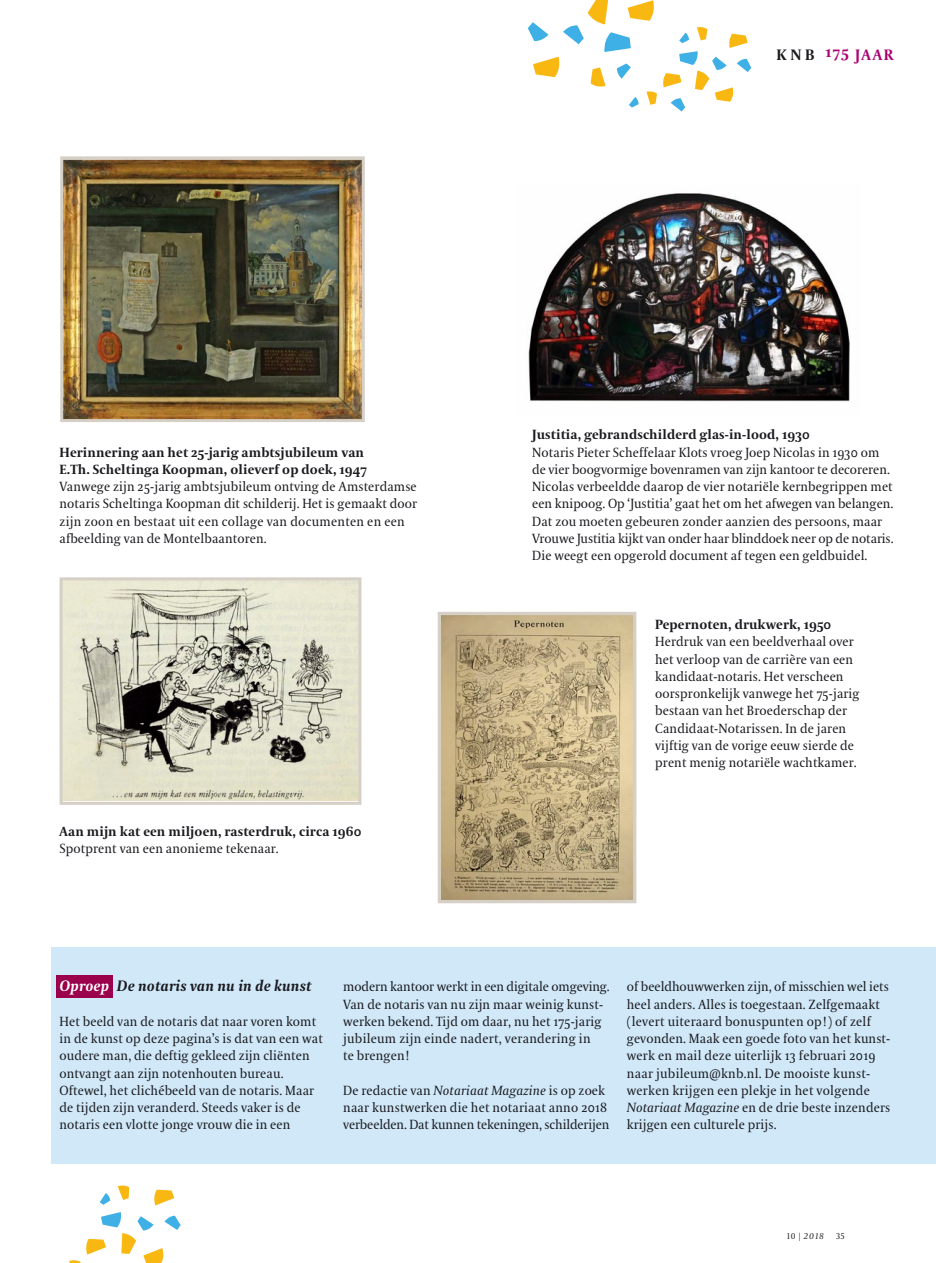
<style>
.page{position:relative;width:936px;height:1263px;background:#fff}
.page>*{position:absolute;margin:0;border:0;box-sizing:border-box;transform-origin:0 0}
.t1{font:italic 700 15px "VPRO Coranto";letter-spacing:.01em;color:#1a1a1f}
.t2{font:700 15px "VPRO Coranto";letter-spacing:.175em;color:#ac0072}
.t3{font:13.2px/17.2px "VPRO Coranto";letter-spacing:.01em;color:#1a1a1f}
.t4{font:700 13.2px/17.2px "VPRO Coranto";letter-spacing:.01em;color:#1a1a1f}
.t5{font:italic 8.25px "VPRO Coranto";color:#1a1a1f}
.t6{font:8.25px "VPRO Coranto Cn";color:#1a1a1f}
.s1{color:#1a1a1f}
.s2{color:#fff}
.s3{font-style:italic}
.s4{font-family:"VPRO Coranto Cn";font-style:normal}
</style>
<div class="page">
<div style="left:51px;top:948px;width:884px;height:216px;background:#d0e8f8"></div>
<svg style="left:527px;top:0;width:224px;height:112px"></svg>
<svg style="left:118px;top:1185px;width:11px;height:15px"></svg>
<svg style="left:100px;top:1193px;width:10px;height:12px"></svg>
<svg style="left:154px;top:1189px;width:20px;height:16px"></svg>
<svg style="left:69px;top:1212px;width:112px;height:51px"></svg>
<img style="left:528px;top:193px;width:322px;height:209px">
<img style="left:64px;top:160px;width:297px;height:258px">
<div style="left:60px;top:156px;width:305px;height:266px;border:3px solid #d5cfc6"></div>
<img style="left:441px;top:616px;width:191px;height:283px">
<div style="left:437px;top:612px;width:199px;height:291px;border:3px solid #d5cfc6"></div>
<img style="left:64px;top:581px;width:293px;height:220px">
<div style="left:60px;top:577px;width:301px;height:228px;border:3px solid #d5cfc6"></div>
<div style="left:57px;top:975px;width:56px;height:23px;background:#9a004b"></div>
<p class="t2" style="left:776px;top:44px;width:89px"><span class="s1">knb</span> 175 jaa</p>
<p class="t2" style="left:883px;top:45px;width:11px">r</p>
<p class="t4" style="left:60px;top:443px;width:309px">Herinnering aan het 25-jarig ambtsjubileum van<br>E.Th. Scheltinga Koopman, olieverf op doek, 1947</p>
<p class="t3" style="left:60px;top:478px;width:359px">Vanwege zijn 25-jarig ambtsjubileum ontving de Amsterdamse notaris Scheltinga Koopman dit schilderij. Het is gemaakt door zijn zoon en bestaat uit een collage van documenten en een afbeelding van de Montelbaantoren.</p>
<p class="t4" style="left:60px;top:823px;width:303px">Aan mijn kat een miljoen, rasterdruk, circa 1960</p>
<p class="t3" style="left:60px;top:840px;width:221px">Spotprent van een anonieme tekenaar.</p>
<p class="t4" style="left:532px;top:426px;width:279px">Justitia, gebrandschilderd glas-in-lood, 1930</p>
<p class="t3" style="left:532px;top:443px;width:362px">Notaris Pieter Scheffelaar Klots vroeg Joep Nicolas in 1930 om de vier boogvormige bovenramen van zijn kantoor te decoreren.<br>Nicolas verbeeldde daarop de vier notariële kernbegrippen met een knipoog. Op ‘Justitia’ gaat het om het afwegen van belangen.<br>Dat zou moeten gebeuren zonder aanzien des persoons, maar Vrouwe Justitia kijkt van onder haar blinddoek neer op de notaris.<br>Die weegt een opgerold document af tegen een geldbuidel.</p>
<p class="t4" style="left:655px;top:616px;width:178px">Pepernoten, drukwerk, 1950</p>
<p class="t3" style="left:655px;top:633px;width:206px">Herdruk van een beeldverhaal over het verloop van de carrière van een kandidaat-notaris. Het verscheen oorspronkelijk vanwege het 75-jarig bestaan van het Broederschap der Candidaat-Notarissen. In de jaren vijftig van de vorige eeuw sierde de prent menig notariële wachtkamer.</p>
<p class="t1" style="left:60px;top:977px;width:253px"><span class="s2">Oproep</span> De notaris van nu in de kunst</p>
<p class="t3" style="left:60px;top:1013px;width:265px">Het beeld van de notaris dat naar voren komt in de kunst op deze pagina’s is dat van een wat oudere man, die deftig gekleed zijn cliënten ontvangt aan zijn notenhouten bureau.<br>Oftewel, het clichébeeld van de notaris. Maar de tijden zijn veranderd. Steeds vaker is de notaris een vlotte jonge vrouw die in een</p>
<p class="t3" style="left:343px;top:978px;width:268px">modern kantoor werkt in een digitale omgeving.<br>Van de notaris van nu zijn maar weinig kunst&shy;werken bekend. Tijd om daar, nu het 175-jarig jubileum zijn einde nadert, verandering in<br>te brengen!</p>
<p class="t3" style="left:343px;top:1082px;width:268px">De redactie van <span class="s3">Notariaat Magazine</span> is op zoek naar kunstwerken die het notariaat anno 2018 verbeelden. Dat kunnen tekeningen, schilderijen</p>
<p class="t3" style="left:626px;top:978px;width:265px">of beeldhouwwerken zijn, of misschien wel iets heel anders. Alles is toegestaan. Zelfgemaakt (levert uiteraard bonuspunten op!) of zelf gevonden. Maak een goede foto van het kunst-- werk en mail deze uiterlijk 13 februari 2019 naar jubileum@knb.nl. De mooiste kunst&shy;werken krijgen een plekje in het volgende <span class="s3">Notariaat Magazine</span> en de drie beste inzenders krijgen een culturele prijs.</p>
<p class="t5" style="left:787px;top:1231px;width:38px"><span class="s4">10 |</span> 2018</p>
<p class="t6" style="left:836px;top:1231px;width:10px">35</p>
</div>
